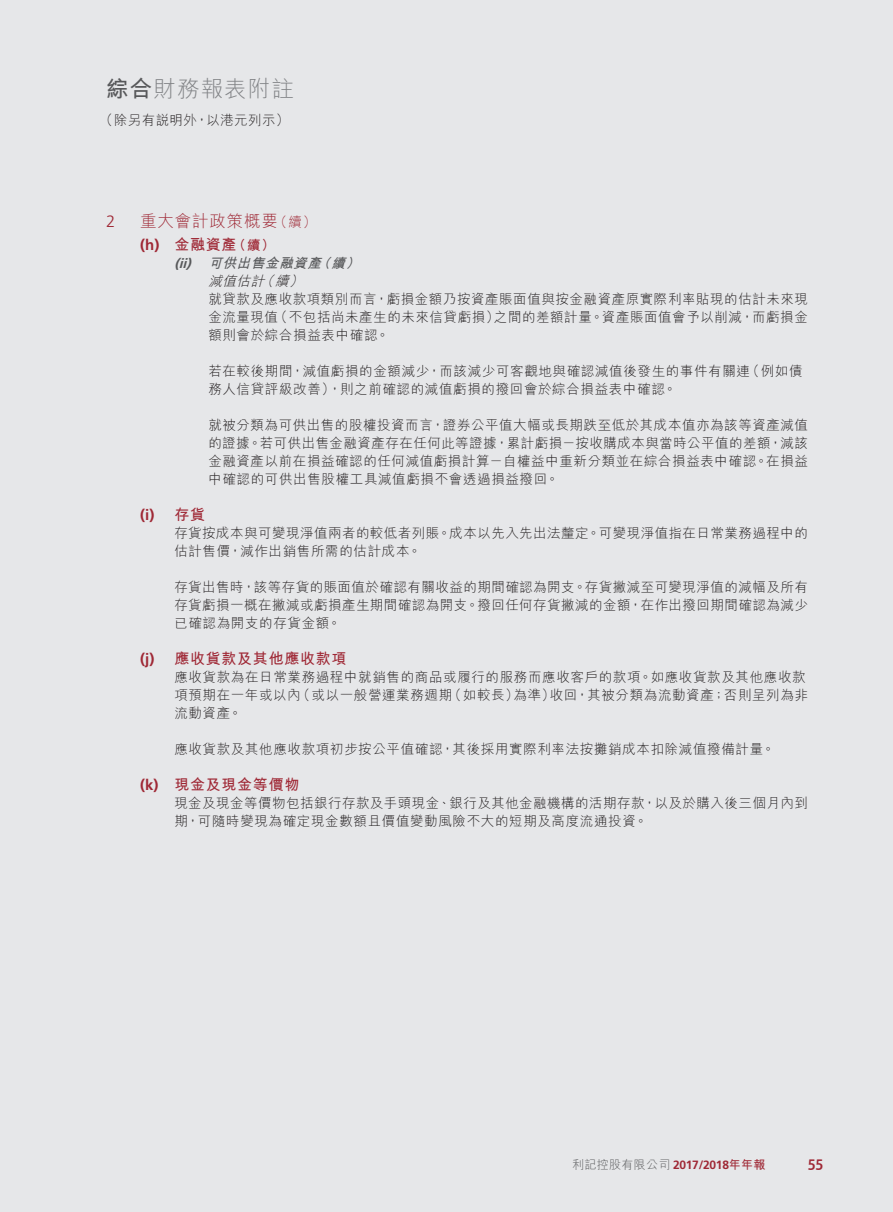
<style>
.page{position:relative;width:893px;height:1212px;background:#e6e7e9}
.page>*{position:absolute;margin:0;border:0;box-sizing:border-box;transform-origin:0 0}
.t1{font:300 22.5px "M Hei HK";letter-spacing:.05em;color:#808285}
.Heading_1{font:300 16.5px "M Hei HK";letter-spacing:.05em;color:#9f2835}
.Heading_1-2{font:300 16.5px "Frutiger LT Std";color:#9f2835}
.Heading_2{font:700 15px "M Hei HK";letter-spacing:.05em;color:#9f2835}
.Heading_2-2{font:700 15px "Frutiger LT Std";color:#9f2835}
.t2{font:500 15px "Unit";color:#9f2835}
.Body_Text{font:300 13.5px/18px "M Hei HK";letter-spacing:.05em;color:#231f20}
.Heading_3{font:italic 700 13.5px "M Hei HK";color:#57585a}
.Body_Text-2{font:300 13.5px "M Hei HK";letter-spacing:.03em;color:#231f20}
.Heading_4{font:italic 300 13.5px "M Hei HK";color:#231f20}
.t3{font:700 12px "Frutiger LT Std";letter-spacing:-.02em;color:#9f2835}
.s1{font-weight:700;color:#57585a}
.s2{font-size:13.5px}
.s3{font-family:"Frutiger LT Std"}
.s4{font-family:"M Hei HK"}
.s5{font-family:"M Hei HK";font-weight:300;color:#57585a}
</style>
<div class="page">
<h1 class="t1" style="left:106px;top:77px;width:189px"><span class="s1">綜合</span>財務報表附註</h1>
<p class="Body_Text-2" style="left:100px;top:113px;width:191px">（除另有說明外，以港元列示）</p>
<p class="Heading_1-2" style="left:106px;top:212px;width:11px">2</p>
<p class="Heading_1" style="left:140px;top:213px;width:177px">重大會計政策概要<span class="s2">（續）</span></p>
<p class="Heading_2" style="left:140px;top:233px;width:136px"><span class="s3">(h)</span> 金融資產<span class="s2">（續）</span></p>
<p class="Heading_3" style="left:174px;top:253px;width:191px"><span class="s3">(ii)</span> 可供出售金融資產（續）</p>
<p class="Heading_4" style="left:208px;top:274px;width:99px">減值估計（續）</p>
<p class="Body_Text" style="left:208px;top:289px;width:601px;text-align:justify">就貸款及應收款項類別而言，虧損金額乃按資產賬面值與按金融資產原實際利率貼現的估計未來現金流量現值（不包括尚未產生的未來信貸虧損）之間的差額計量。資產賬面值會予以削減，而虧損金額則會於綜合損益表中確認。</p>
<p class="Body_Text" style="left:208px;top:361px;width:596px">若在較後期間，減值虧損的金額減少，而該減少可客觀地與確認減值後發生的事件有關連（例如債務人信貸評級改善），則之前確認的減值虧損的撥回會於綜合損益表中確認。</p>
<p class="Body_Text" style="left:208px;top:415px;width:601px;text-align:justify">就被分類為可供出售的股權投資而言，證券公平值大幅或長期跌至低於其成本值亦為該等資產減值的證據。若可供出售金融資產存在任何此等證據，累計虧損－按收購成本與當時公平值的差額，減該金融資產以前在損益確認的任何減值虧損計算－自權益中重新分類並在綜合損益表中確認。在損益中確認的可供出售股權工具減值虧損不會透過損益撥回。</p>
<p class="Heading_2-2" style="left:140px;top:506px;width:66px">(i) <span class="s4">存貨</span></p>
<p class="Body_Text" style="left:174px;top:523px;width:635px">存貨按成本與可變現淨值兩者的較低者列賬。成本以先入先出法釐定。可變現淨值指在日常業務過程中的估計售價，減作出銷售所需的估計成本。</p>
<p class="Body_Text" style="left:174px;top:577px;width:635px;text-align:justify">存貨出售時，該等存貨的賬面值於確認有關收益的期間確認為開支。存貨撇減至可變現淨值的減幅及所有存貨虧損一概在撇減或虧損產生期間確認為開支。撥回任何存貨撇減的金額，在作出撥回期間確認為減少已確認為開支的存貨金額。</p>
<p class="Heading_2" style="left:140px;top:647px;width:208px"><span class="s3">(j)</span> 應收貨款及其他應收款項</p>
<p class="Body_Text" style="left:174px;top:667px;width:635px">應收貨款為在日常業務過程中就銷售的商品或履行的服務而應收客戶的款項。如應收貨款及其他應收款項預期在一年或以內（或以一般營運業務週期（如較長）為準）收回，其被分類為流動資產；否則呈列為非流動資產。</p>
<p class="Body_Text" style="left:174px;top:739px;width:602px">應收貨款及其他應收款項初步按公平值確認，其後採用實際利率法按攤銷成本扣除減值撥備計量。</p>
<p class="Heading_2" style="left:140px;top:773px;width:161px"><span class="s3">(k)</span> 現金及現金等價物</p>
<p class="Body_Text" style="left:174px;top:793px;width:635px">現金及現金等價物包括銀行存款及手頭現金、銀行及其他金融機構的活期存款，以及於購入後三個月內到期，可隨時變現為確定現金數額且價值變動風險不大的短期及高度流通投資。</p>
<p class="t3" style="left:572px;top:1158px;width:195px"><span class="s5">利記控股有限公司</span> 2017/2018<span class="s4">年年報</span></p>
<p class="t2" style="left:808px;top:1155px;width:17px">55</p>
</div>
